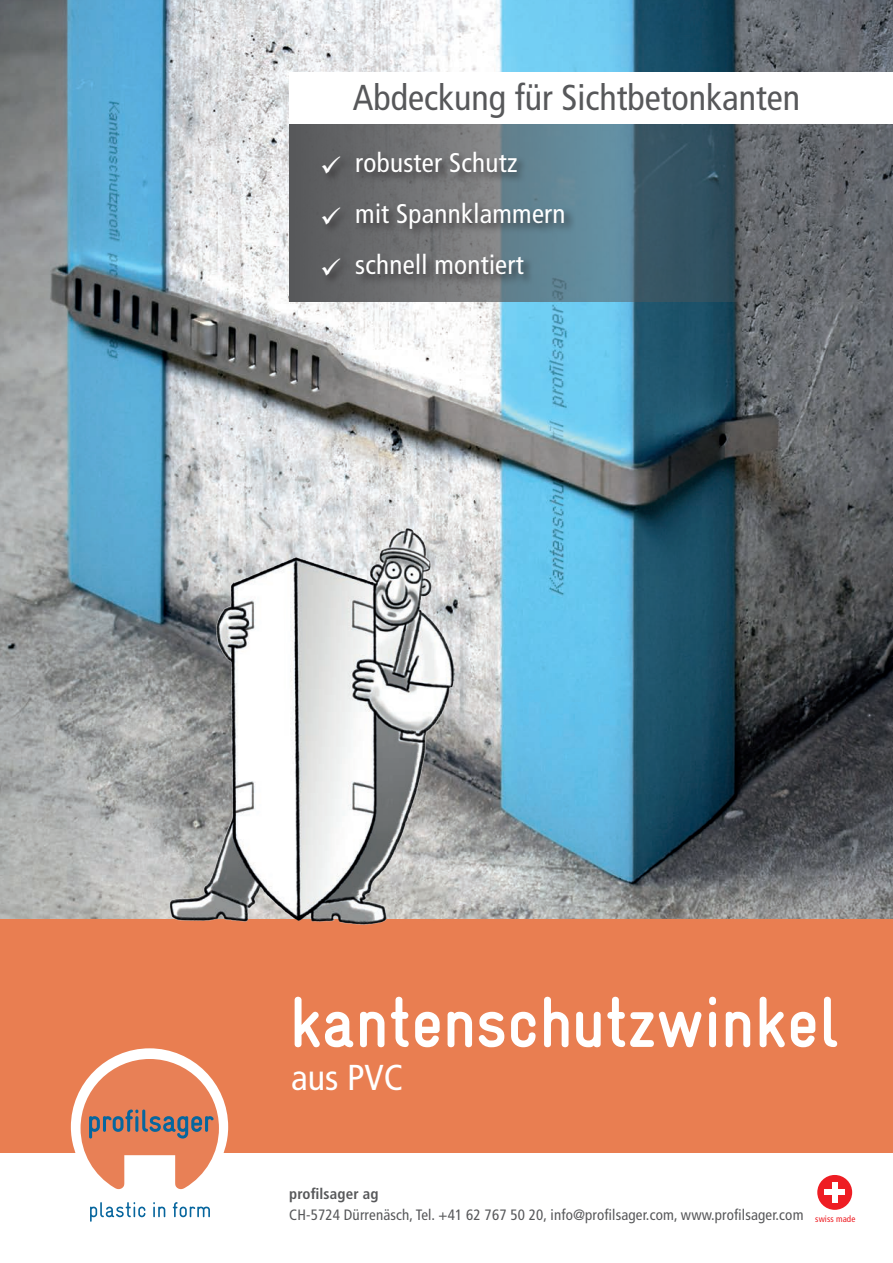
<style>
.page{position:relative;width:893px;height:1263px;background:#fff}
.page>*{position:absolute;margin:0;border:0;box-sizing:border-box;transform-origin:0 0}
.t1{font:700 condensed 72px "Gravur";color:#fff}
.t2{font:condensed 36px "Frutiger LT Com";color:#57585a}
.t3{font:condensed 36px "Frutiger LT Com";color:#fff}
.t4{font:condensed 27px "Frutiger LT Com";letter-spacing:.01em;color:#fff}
.t5{font:condensed 15px "Frutiger LT Com";letter-spacing:.01em;color:#57585a}
.t6{font:700 condensed 15px "Frutiger LT Com";letter-spacing:.01em;color:#57585a}
.t7{font:condensed 9px "Frutiger LT Com";letter-spacing:.01em;color:#ee1d23}
</style>
<div class="page">
<img style="left:0;top:0;width:893px;height:919px">
<div style="left:0;top:919px;width:893px;height:234px;background:#e97e51"></div>
<div style="left:817px;top:1175px;width:35px;height:35px;background:#ee1d23;border-radius:50%"></div>
<div style="left:832px;top:1182px;width:5px;height:21px;background:#fff"></div>
<div style="left:824px;top:1189px;width:21px;height:6px;background:#fff"></div>
<svg style="left:71px;top:1048px;width:157px;height:174px"></svg>
<img style="left:170px;top:528px;width:285px;height:396px">
<svg style="left:289px;top:123px;width:604px;height:179px;background:#586972"></svg>
<div style="left:321px;top:150px;width:254px;height:136px;background:#231f20;opacity:.75"></div>
<div style="left:289px;top:72px;width:604px;height:51px;background:#fff"></div>
<h2 class="t2" style="left:353px;top:76px;width:449px">Abdeckung für Sichtbetonkanten</h2>
<h3 class="t4" style="left:320px;top:147px;width:199px">✓ robuster Schutz</h3>
<h3 class="t4" style="left:320px;top:198px;width:247px">✓ mit Spannklammern</h3>
<h3 class="t4" style="left:320px;top:249px;width:205px">✓ schnell montiert</h3>
<h1 class="t1" style="left:289px;top:982px;width:552px">kantenschutzwinkel</h1>
<h2 class="t3" style="left:291px;top:1057px;width:113px">aus PVC</h2>
<p class="t6" style="left:289px;top:1185px;width:91px">profilsager ag</p>
<p class="t5" style="left:289px;top:1206px;width:516px">CH-5724 Dürrenäsch, Tel. +41 62 767 50 20, info@profilsager.com, www.profilsager.com</p>
<p class="t7" style="left:815px;top:1213px;width:42px">swiss made</p>
</div>
